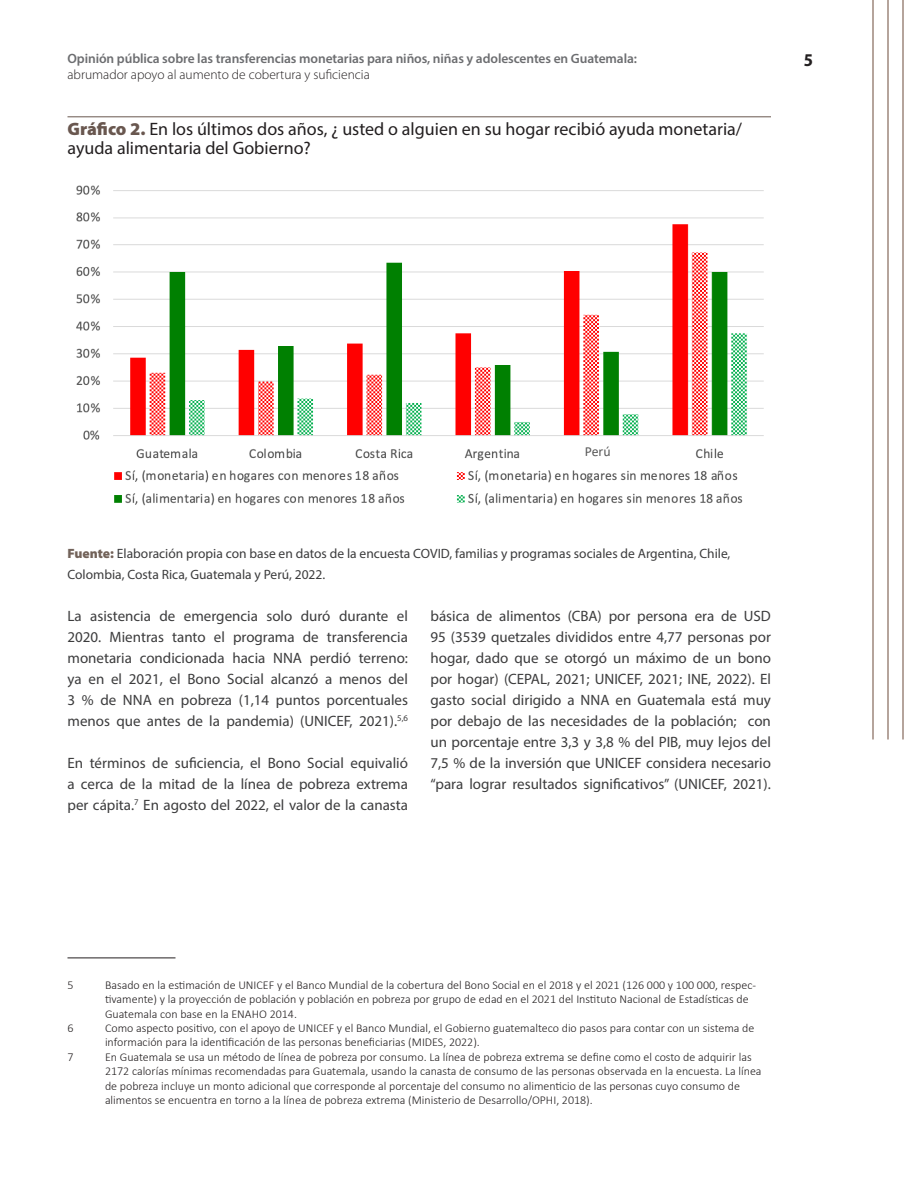
<style>
.page{position:relative;width:918px;height:1188px;background:#fff}
.page>*{position:absolute;margin:0;border:0;box-sizing:border-box;transform-origin:0 0}
.titulo_de_graf{font:18px/19.5px "Myriad Pro";color:#231f20}
.t1{font:700 semi-condensed 18px "Myriad Pro";color:#231f20}
.txt{font:15px/21px "Myriad Pro";color:#3c3c3d;text-align:justify}
.t2{font:13.8px "Calibri";color:#595959}
.Fuente_graf{font:13.5px/21px "Myriad Pro";color:#3c3c3d}
.t3{font:600 13.5px "Myriad Pro";letter-spacing:-.005em;color:#6c6d70}
.t4{font:300 13.5px "Myriad Pro";color:#231f20}
.footnote{font:300 12px/14.4px "Calibri";color:#231f20}
.s1{font-weight:900;color:#69574f}
.s2{font-weight:900;color:#726259}
</style>
<div class="page">
<hr style="left:872px;top:0;width:2px;height:740px;background:#9d877c">
<hr style="left:887px;top:0;width:2px;height:740px;background:#9d877c">
<hr style="left:902px;top:0;width:2px;height:740px;background:#9d877c">
<hr style="left:68px;top:117px;width:703px;height:1px;background:#69574f">
<img style="left:76px;top:185px;width:688px;height:321px">
<hr style="left:68px;top:958px;width:108px;height:1px;background:#231f20">
<div style="left:551px;top:446px;width:93px;height:14px;background:#fff"></div>
<p class="t3" style="left:68px;top:50px;width:571px">Opinión pública sobre las transferencias monetarias para niños, niñas y adolescentes en Guatemala:</p>
<p class="t4" style="left:68px;top:66px;width:304px">abrumador apoyo al aumento de cobertura y suficiencia</p>
<p class="titulo_de_graf" style="left:68px;top:119px;width:676px"><span class="s1">Gráfico 2.</span> En los últimos dos años, ¿ usted o alguien en su hogar recibió ayuda monetaria/ ayuda alimentaria del Gobierno?</p>
<h1 class="t1" style="left:804px;top:48px;width:11px">5</h1>
<p class="t2" style="left:585px;top:442px;width:27px">Perú</p>
<p class="Fuente_graf" style="left:68px;top:543px;width:664px"><span class="s2">Fuente:</span> Elaboración propia con base en datos de la encuesta COVID, familias y programas sociales de Argentina, Chile,<br>Colombia, Costa Rica, Guatemala y Perú, 2022.</p>
<p class="txt" style="left:68px;top:605px;width:342px">La asistencia de emergencia solo duró durante el 2020. Mientras tanto el programa de transferencia monetaria condicionada hacia NNA perdió terreno: ya en el 2021, el Bono Social alcanzó a menos del 3 % de NNA en pobreza (1,14 puntos porcentuales menos que antes de la pandemia) (UNICEF, 2021).<sup>5,6</sup></p>
<p class="txt" style="left:68px;top:752px;width:342px">En términos de suficiencia, el Bono Social equivalió a cerca de la mitad de la línea de pobreza extrema per cápita.<sup>7</sup> En agosto del 2022, el valor de la canasta</p>
<p class="txt" style="left:430px;top:605px;width:342px">básica de alimentos (CBA) por persona era de USD 95 (3539 quetzales divididos entre 4,77 personas por hogar, dado que se otorgó un máximo de un bono por hogar) (CEPAL, 2021; UNICEF, 2021; INE, 2022). El gasto social dirigido a NNA en Guatemala está muy por debajo de las necesidades de la población; con un porcentaje entre 3,3 y 3,8 % del PIB, muy lejos del 7,5 % de la inversión que UNICEF considera necesario “para lograr resultados significativos” (UNICEF, 2021).</p>
<p class="footnote" style="left:68px;top:978px;width:8px">5</p>
<p class="footnote" style="left:105px;top:978px;width:653px">Basado en la estimación de UNICEF y el Banco Mundial de la cobertura del Bono Social en el 2018 y el 2021 (126 000 y 100 000, respec&shy;tivamente) y la proyección de población y población en pobreza por grupo de edad en el 2021 del Instituto Nacional de Estadísticas de<br>Guatemala con base en la ENAHO 2014.</p>
<p class="footnote" style="left:68px;top:1021px;width:8px">6</p>
<p class="footnote" style="left:105px;top:1021px;width:651px">Como aspecto positivo, con el apoyo de UNICEF y el Banco Mundial, el Gobierno guatemalteco dio pasos para contar con un sistema de información para la identificación de las personas beneficiarias (MIDES, 2022).</p>
<p class="footnote" style="left:68px;top:1050px;width:8px">7</p>
<p class="footnote" style="left:105px;top:1050px;width:658px">En Guatemala se usa un método de línea de pobreza por consumo. La línea de pobreza extrema se define como el costo de adquirir las 2172 calorías mínimas recomendadas para Guatemala, usando la canasta de consumo de las personas observada en la encuesta. La línea de pobreza incluye un monto adicional que corresponde al porcentaje del consumo no alimenticio de las personas cuyo consumo de alimentos se encuentra en torno a la línea de pobreza extrema (Ministerio de Desarrollo/OPHI, 2018).</p>
</div>
